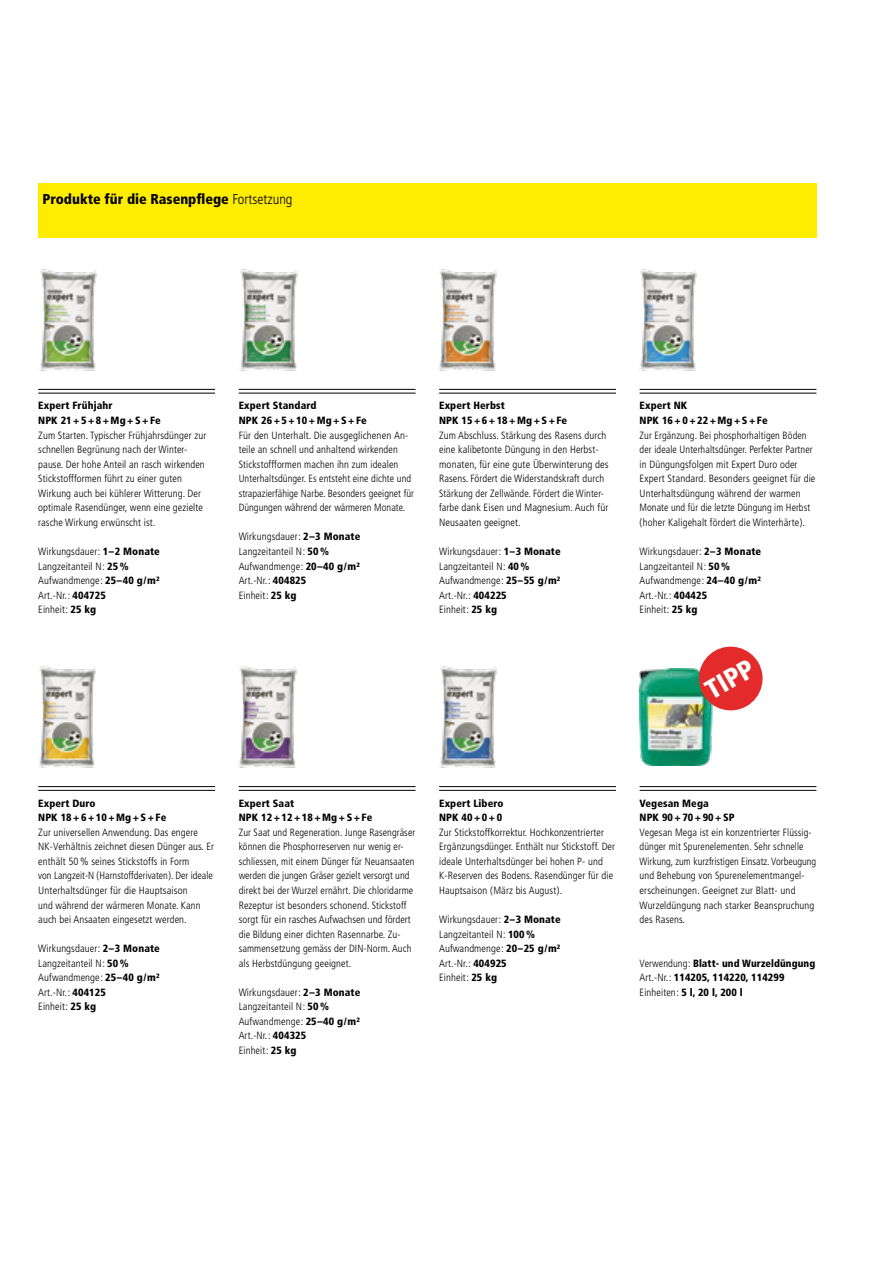
<style>
.page{position:relative;width:893px;height:1263px;background:#fff}
.page>*{position:absolute;margin:0;border:0;box-sizing:border-box;transform-origin:0 0}
.t1{font:900 condensed 27px "Frutiger LT Std";color:#fff}
.t2{font:900 condensed 14.25px "Frutiger LT Std";color:#000}
.t3{font:300 condensed 10.5px/14.5px "Frutiger LT Std";letter-spacing:.01em;color:#000}
.t4{font:900 condensed 10.5px/14.5px "Frutiger LT Std";letter-spacing:.01em;color:#000}
.s1{font-weight:300}
.s2{font-weight:900}
</style>
<div class="page">
<img style="left:39px;top:269px;width:58px;height:102px">
<img style="left:438px;top:269px;width:59px;height:102px">
<img style="left:439px;top:666px;width:58px;height:102px">
<img style="left:238px;top:666px;width:59px;height:102px">
<img style="left:639px;top:269px;width:58px;height:102px">
<img style="left:239px;top:269px;width:59px;height:102px">
<img style="left:38px;top:666px;width:58px;height:102px">
<img style="left:640px;top:669px;width:72px;height:96px">
<hr style="left:38px;top:389px;width:177px;height:1px;background:#000">
<hr style="left:38px;top:393px;width:177px;height:1px;background:#000">
<hr style="left:239px;top:389px;width:177px;height:1px;background:#000">
<hr style="left:239px;top:393px;width:177px;height:1px;background:#000">
<hr style="left:38px;top:786px;width:177px;height:1px;background:#000">
<hr style="left:38px;top:790px;width:177px;height:1px;background:#000">
<hr style="left:439px;top:786px;width:177px;height:1px;background:#000">
<hr style="left:439px;top:790px;width:177px;height:1px;background:#000">
<hr style="left:239px;top:786px;width:177px;height:1px;background:#000">
<hr style="left:239px;top:790px;width:177px;height:1px;background:#000">
<hr style="left:640px;top:389px;width:176px;height:1px;background:#000">
<hr style="left:640px;top:393px;width:176px;height:1px;background:#000">
<hr style="left:439px;top:389px;width:177px;height:1px;background:#000">
<hr style="left:439px;top:393px;width:177px;height:1px;background:#000">
<div style="left:38px;top:183px;width:778px;height:55px;background:#ffed00"></div>
<hr style="left:640px;top:786px;width:176px;height:1px;background:#000">
<hr style="left:640px;top:790px;width:176px;height:1px;background:#000">
<svg style="left:694px;top:646px;width:69px;height:69px"></svg>
<h2 class="t2" style="left:43px;top:191px;width:252px">Produkte für die Rasenpflege <span class="s1">Fortsetzung</span></h2>
<p class="t4" style="left:38px;top:398px;width:124px">Expert Frühjahr<br>NPK 21 + 5 + 8 + Mg + S + Fe</p>
<p class="t3" style="left:38px;top:428px;width:170px">Zum Starten. Typischer Frühjahrs dünger zur schnellen Begrünung nach der Winter&shy;pause. Der hohe Anteil an rasch wirkenden Stickstoff formen führt zu einer guten Wirkung auch bei kühlerer Witterung. Der optimale Rasendünger, wenn eine gezielte rasche Wirkung erwünscht ist.</p>
<p class="t3" style="left:38px;top:544px;width:123px">Wirkungsdauer : <span class="s2">1 – 2 Monate<br></span>Langzeit anteil N : <span class="s2">25 %<br></span>Aufwandmenge : <span class="s2">25 – 40 g / m²<br></span>Art.-Nr. : <span class="s2">404725<br></span>Einheit : <span class="s2">25 kg</span></p>
<p class="t4" style="left:239px;top:398px;width:130px">Expert Standard<br>NPK 26 + 5 + 10 + Mg + S + Fe</p>
<p class="t3" style="left:239px;top:428px;width:177px">Für den Unterhalt. Die ausgeglichenen An&shy;teile an schnell und anhaltend wirkenden Stickstoffformen machen ihn zum idealen Unterhaltsdünger. Es entsteht eine dichte und strapazierfähige Narbe. Besonders geeignet für Düngungen während der wärmeren Monate.</p>
<p class="t3" style="left:239px;top:530px;width:123px">Wirkungsdauer : <span class="s2">2 – 3 Monate<br></span>Langzeit anteil N : <span class="s2">50 %<br></span>Aufwandmenge : <span class="s2">20 – 40 g / m²<br></span>Art.-Nr. : <span class="s2">404825<br></span>Einheit : <span class="s2">25 kg</span></p>
<p class="t4" style="left:439px;top:398px;width:130px">Expert Herbst<br>NPK 15 + 6 + 18 + Mg + S + Fe</p>
<p class="t3" style="left:439px;top:428px;width:171px">Zum Abschluss. Stärkung des Rasens durch eine kalibetonte Düngung in den Herbst&shy;monaten, für eine gute Überwinterung des Rasens. Fördert die Widerstandskraft durch Stärkung der Zellwände. Fördert die Winter&shy;farbe dank Eisen und Magnesium. Auch für Neusaaten geeignet.</p>
<p class="t3" style="left:439px;top:544px;width:123px">Wirkungsdauer : <span class="s2">1 – 3 Monate<br></span>Langzeit anteil N : <span class="s2">40 %<br></span>Aufwandmenge : <span class="s2">25 – 55 g / m²<br></span>Art.-Nr. : <span class="s2">404225<br></span>Einheit : <span class="s2">25 kg</span></p>
<p class="t4" style="left:640px;top:398px;width:130px">Expert NK<br>NPK 16 + 0 + 22 + Mg + S + Fe</p>
<p class="t3" style="left:640px;top:428px;width:177px">Zur Ergänzung. Bei phosphorhaltigen Böden der ideale Unterhaltsdünger. Perfekter Partner in Düngungsfolgen mit Expert Duro oder Expert Standard. Besonders geeignet für die Unterhaltsdüngung während der warmen Monate und für die letzte Düngung im Herbst ( hoher Kaligehalt fördert die Winterhärte ).</p>
<p class="t3" style="left:640px;top:544px;width:123px">Wirkungsdauer : <span class="s2">2 – 3 Monate<br></span>Langzeit anteil N : <span class="s2">50 %<br></span>Aufwandmenge : <span class="s2">24 – 40 g / m²<br></span>Art.-Nr. : <span class="s2">404425<br></span>Einheit : <span class="s2">25 kg</span></p>
<h1 class="t1" style="left:699px;top:678px;width:53px;rotate:-30deg">TIPP</h1>
<p class="t4" style="left:38px;top:796px;width:130px">Expert Duro<br>NPK 18 + 6 + 10 + Mg + S + Fe</p>
<p class="t3" style="left:38px;top:825px;width:177px">Zur universellen Anwendung. Das engere NK-Verhältnis zeichnet diesen Dünger aus. Er enthält 50 % seines Stick stoffs in Form<br>von Langzeit-N ( Harnstoff derivaten ). Der ideale Unter haltsdünger für die Hauptsaison<br>und während der wärmeren Monate. Kann auch bei Ansaaten eingesetzt werden.</p>
<p class="t3" style="left:38px;top:941px;width:123px">Wirkungsdauer : <span class="s2">2 – 3 Monate<br></span>Langzeit anteil N : <span class="s2">50 %<br></span>Aufwandmenge : <span class="s2">25 – 40 g / m²<br></span>Art.-Nr. : <span class="s2">404125<br></span>Einheit : <span class="s2">25 kg</span></p>
<p class="t4" style="left:239px;top:796px;width:135px">Expert Saat<br>NPK 12 + 12 + 18 + Mg + S + Fe</p>
<p class="t3" style="left:239px;top:825px;width:178px">Zur Saat und Regeneration. Junge Rasengräser können die Phos phor reserven nur wenig er&shy;schliessen, mit einem Dünger für Neuansaaten werden die jungen Gräser gezielt versorgt und direkt bei der Wurzel ernährt. Die chloridarme Rezeptur ist besonders schonend. Stickstoff sorgt für ein rasches Aufwachsen und fördert die Bildung einer dichten Rasennarbe. Zu&shy;sammensetzung gemäss der DIN-Norm. Auch als Herbst düngung geeignet.</p>
<p class="t3" style="left:239px;top:985px;width:123px">Wirkungsdauer : <span class="s2">2 – 3 Monate<br></span>Langzeit anteil N : <span class="s2">50 %<br></span>Aufwandmenge : <span class="s2">25 – 40 g / m²<br></span>Art.-Nr. : <span class="s2">404325<br></span>Einheit : <span class="s2">25 kg</span></p>
<p class="t4" style="left:439px;top:796px;width:66px">Expert Libero<br>NPK 40 + 0 + 0</p>
<p class="t3" style="left:439px;top:825px;width:177px">Zur Stickstoffkorrektur. Hochkonzentrierter Ergänzungsdünger. Enthält nur Stickstoff. Der ideale Unterhaltsdünger bei hohen P- und K-Reserven des Bodens. Rasendünger für die Hauptsaison ( März bis August ).</p>
<p class="t3" style="left:439px;top:912px;width:123px">Wirkungsdauer : <span class="s2">2 – 3 Monate<br></span>Langzeit anteil N : <span class="s2">100 %<br></span>Aufwandmenge : <span class="s2">20 – 25 g / m²<br></span>Art.-Nr. : <span class="s2">404925<br></span>Einheit : <span class="s2">25 kg</span></p>
<p class="t4" style="left:640px;top:796px;width:97px">Vegesan Mega<br>NPK 90 + 70 + 90 + SP</p>
<p class="t3" style="left:640px;top:825px;width:178px">Vegesan Mega ist ein konzentrierter Flüssig&shy;dünger mit Spurenelementen. Sehr schnelle Wirkung, zum kurzfristigen Einsatz. Vorbeugung und Behebung von Spurenelementmangel&shy;erscheinungen. Geeignet zur Blatt- und Wurzeldüngung nach starker Beanspruchung des Rasens.</p>
<p class="t4" style="left:640px;top:956px;width:177px"><span class="s1">Verwendung :</span> Blatt- und Wurzeldüngung<br><span class="s1">Art.-Nr. :</span> 114205, 114220, 114299<br><span class="s1">Einheiten :</span> 5 l, 20 l, 200 l</p>
</div>
